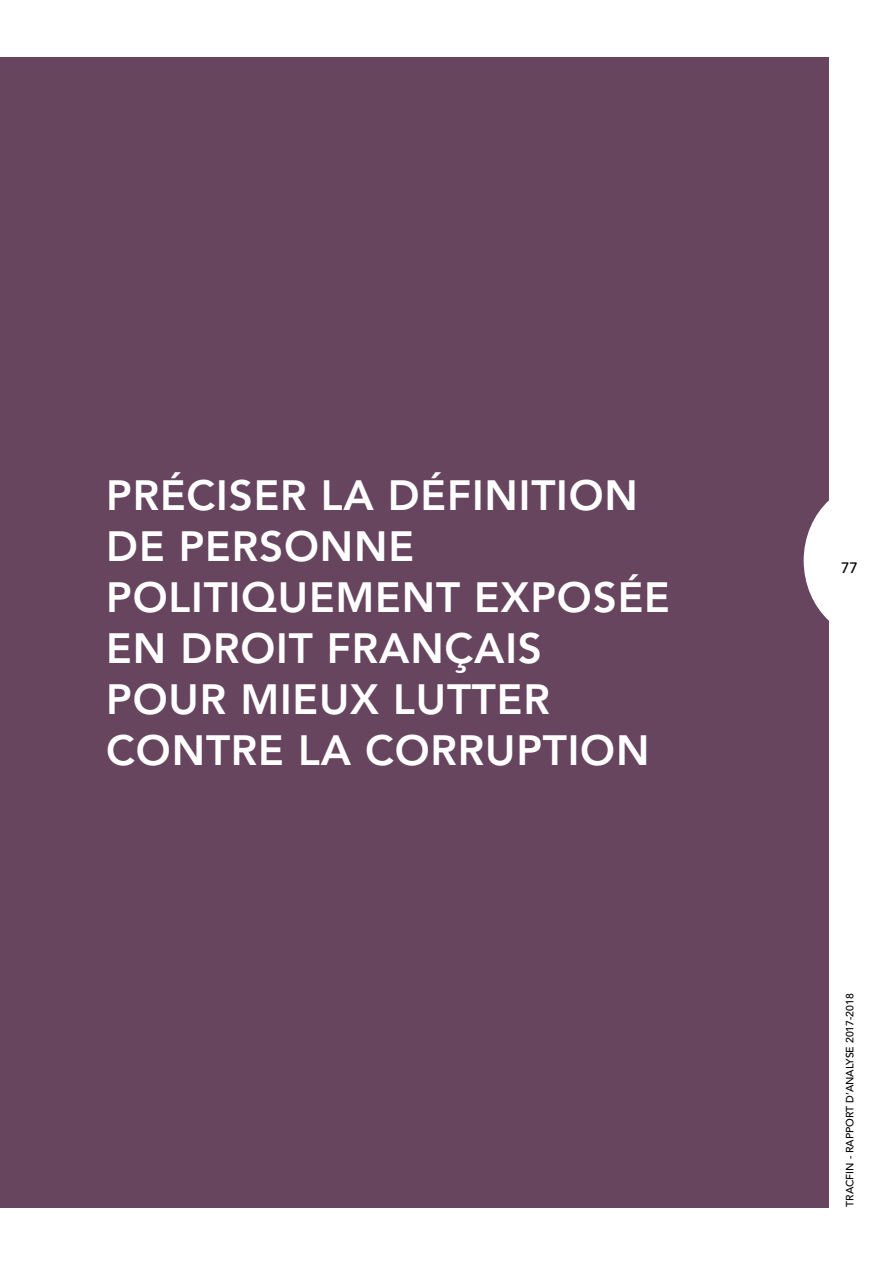
<style>
.page{position:relative;width:893px;height:1263px;background:#fff}
.page>*{position:absolute;margin:0;border:0;box-sizing:border-box;transform-origin:0 0}
.t1{font:800 42px/51px "Avenir LT";letter-spacing:.02em;color:#fff}
.t2{font:500 15px "Avenir LT";color:#000}
.t3{font:500 10.5px "Avenir LT";color:#000}
</style>
<div class="page">
<div style="left:0;top:57px;width:829px;height:1151px;background:#67455f"></div>
<p class="t1" style="left:106px;top:470px;width:565px">PRÉCISER LA DÉFINITION<br>DE PERSONNE<br>POLITIQUEMENT EXPOSÉE<br>EN DROIT FRANÇAIS<br>POUR MIEUX LUTTER<br>CONTRE LA CORRUPTION</p>
<p class="t2" style="left:841px;top:560px;width:18px">77</p>
<p class="t3" style="left:844px;top:1207px;width:215px;rotate:-90deg">TRACFIN - RAPPORT D’ANALYSE 2017-2018</p>
</div>
